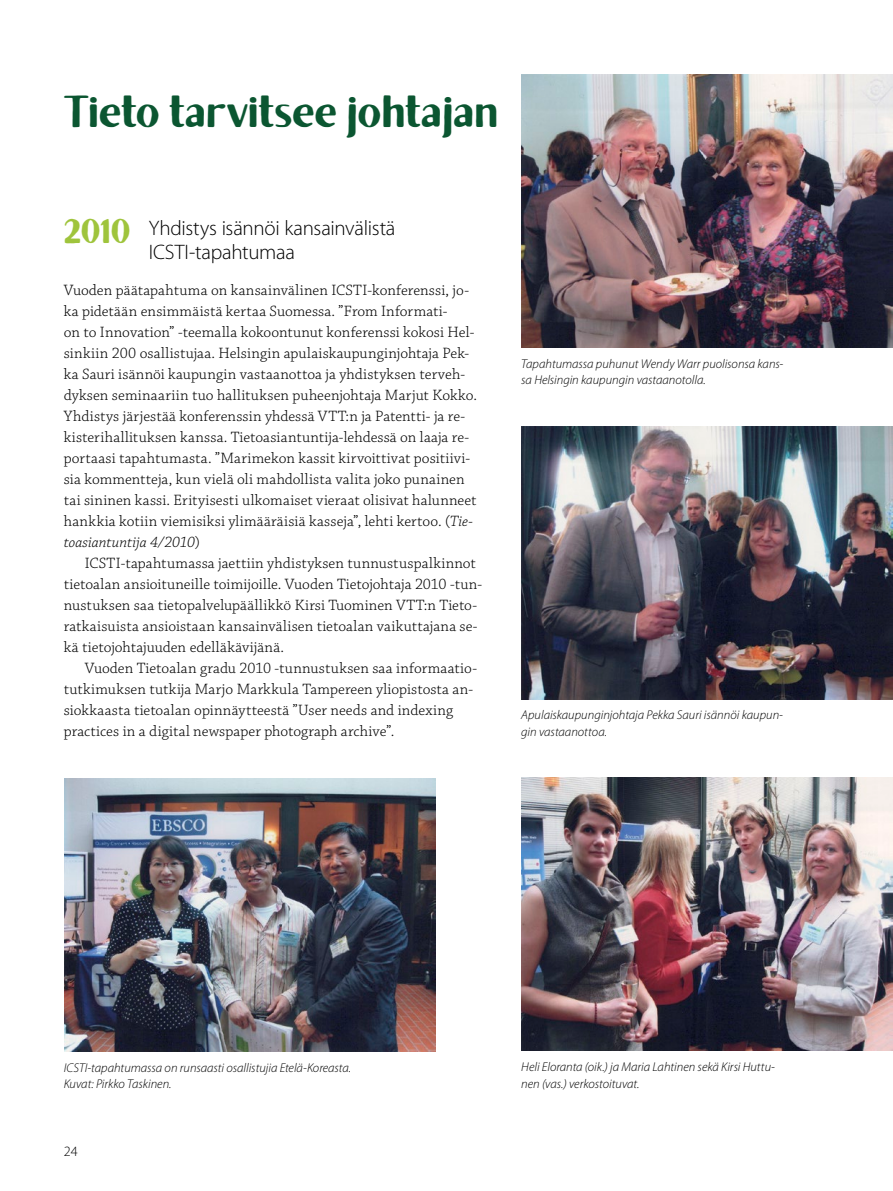
<style>
.page{position:relative;width:893px;height:1191px;background:#fff}
.page>*{position:absolute;margin:0;border:0;box-sizing:border-box;transform-origin:0 0}
.Otsikko{font:700 45px "Brixton Sans TC";color:#0b5631}
.vots{font:300 21px/24px "Myriad Pro";letter-spacing:-.01em;color:#000}
.LEIPIS{font:300 15.75px/21px "Chaparral Pro";letter-spacing:.005em;color:#000}
.SIS_LEIPIS{font:300 15.75px/21px "Chaparral Pro";letter-spacing:.005em;color:#000}
.t1{font:300 14.25px "Myriad Pro";color:#000}
.KUVATEKSTI{font:italic 300 12.75px/16.5px "Myriad Pro";color:#000}
.s1{font-family:"Brixton Sans TC";font-weight:700;font-size:34.5px;color:#9fc43c}
.s2{font-style:italic}
</style>
<div class="page">
<img style="left:64px;top:778px;width:372px;height:273px">
<img style="left:521px;top:778px;width:372px;height:273px">
<img style="left:521px;top:426px;width:372px;height:273px">
<img style="left:521px;top:74px;width:372px;height:273px">
<p class="Otsikko" style="left:64px;top:85px;width:436px">Tieto tarvitsee johtajan</p>
<p class="vots" style="left:149px;top:216px;width:248px;text-indent:-85px"><span class="s1">2010</span> Yhdistys isännöi kansainvälistä<br>ICSTI-tapahtumaa</p>
<p class="LEIPIS" style="left:64px;top:280px;width:415px">Vuoden päätapahtuma on kansainvälinen ICSTI-konferenssi, jo&shy;ka pidetään ensimmäistä kertaa Suomessa. ”From Informati-<br>on to Innovation” -teemalla kokoontunut konferenssi kokosi Hel&shy;sinkiin 200 osallistujaa. Helsingin apulaiskaupunginjohtaja Pek&shy;ka Sauri isännöi kaupungin vastaanottoa ja yhdistyksen terveh&shy;dyksen seminaariin tuo hallituksen puheenjohtaja Marjut Kokko.<br>Yhdistys järjestää konferenssin yhdessä VTT:n ja Patentti- ja re&shy;kisterihallituksen kanssa. Tietoasiantuntija-lehdessä on laaja re&shy;portaasi tapahtumasta. ”Marimekon kassit kirvoittivat positiivi&shy;sia kommentteja, kun vielä oli mahdollista valita joko punainen tai sininen kassi. Erityisesti ulkomaiset vieraat olisivat halunneet hankkia kotiin viemisiksi ylimääräisiä kasseja”, lehti kertoo. (<span class="s2">Tie&shy;toasiantuntija 4/2010</span>)</p>
<p class="SIS_LEIPIS" style="left:64px;top:553px;width:420px;text-indent:21px">ICSTI-tapahtumassa jaettiin yhdistyksen tunnustuspalkinnot tietoalan ansioituneille toimijoille. Vuoden Tietojohtaja 2010 -tun&shy;nustuksen saa tietopalvelupäällikkö Kirsi Tuominen VTT:n Tieto&shy;ratkaisuista ansioistaan kansainvälisen tietoalan vaikuttajana se&shy;kä tietojohtajuuden edelläkävijänä.</p>
<p class="SIS_LEIPIS" style="left:64px;top:658px;width:415px;text-indent:21px">Vuoden Tietoalan gradu 2010 -tunnustuksen saa informaatio&shy;tutkimuksen tutkija Marjo Markkula Tampereen yliopistosta an&shy;siokkaasta tietoalan opinnäytteestä ”User needs and indexing practices in a digital newspaper photograph archive”.</p>
<p class="KUVATEKSTI" style="left:521px;top:355px;width:263px">Tapahtumassa puhunut Wendy Warr puolisonsa kans&shy;sa Helsingin kaupungin vastaanotolla.</p>
<p class="KUVATEKSTI" style="left:521px;top:707px;width:263px">Apulaiskaupunginjohtaja Pekka Sauri isännöi kaupun&shy;gin vastaanottoa.</p>
<p class="KUVATEKSTI" style="left:64px;top:1059px;width:289px">ICSTI-tapahtumassa on runsaasti osallistujia Etelä-Koreasta.</p>
<p class="KUVATEKSTI" style="left:64px;top:1076px;width:109px">Kuvat: Pirkko Taskinen.</p>
<p class="t1" style="left:64px;top:1143px;width:15px">24</p>
<p class="KUVATEKSTI" style="left:521px;top:1059px;width:255px">Heli Eloranta (oik.) ja Maria Lahtinen sekä Kirsi Huttu&shy;nen (vas.) verkostoituvat.</p>
</div>
